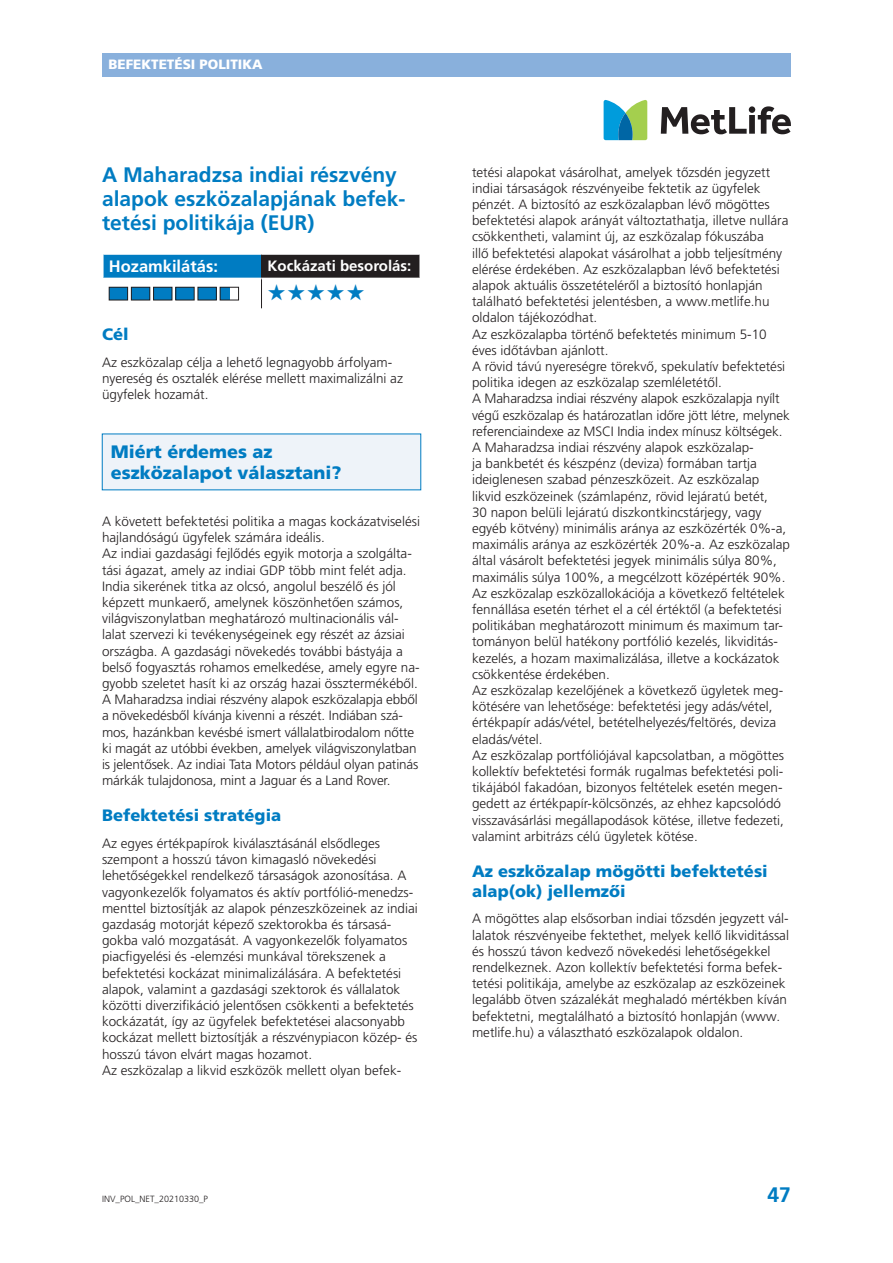
<style>
.page{position:relative;width:893px;height:1263px;background:#fff}
.page>*{position:absolute;margin:0;border:0;box-sizing:border-box;transform-origin:0 0}
.t1{font:22.5px "Zapf Dingbats";color:#007cc2}
.t2{font:700 21px/24px "Frutiger LT Pro";color:#007cc2}
.t3{font:900 18px/21px "Frutiger LT Pro";color:#007cc2}
.t4{font:900 16.5px/19.8px "Frutiger LT Pro";color:#007cc2}
.t5{font:700 16.5px "Frutiger LT Pro";color:#fff}
.t6{font:700 15px "Frutiger LT Pro";color:#fff}
.t7{font:300 13.5px/16.2px "Frutiger LT Pro";color:#231f20}
.t8{font:900 13.5px "Frutiger LT Pro";color:#fff}
.t9{font:300 9px "Frutiger LT Pro";color:#231f20}
</style>
<div class="page">
<div style="left:102px;top:53px;width:689px;height:24px;background:#89b0dc"></div>
<svg style="left:661px;top:106px;width:130px;height:28px"></svg>
<svg style="left:604px;top:100px;width:43px;height:40px"></svg>
<div style="left:103px;top:254px;width:158px;height:24px;background:#007cc2"></div>
<div style="left:261px;top:254px;width:159px;height:24px;background:#231f20"></div>
<hr style="left:261px;top:279px;width:1px;height:30px;background:#231f20">
<hr style="left:102px;top:253px;width:159px;height:2px;background:#fff">
<hr style="left:102px;top:255px;width:2px;height:23px;background:#fff">
<hr style="left:261px;top:253px;width:160px;height:2px;background:#fff">
<hr style="left:419px;top:255px;width:2px;height:23px;background:#fff">
<div style="left:109px;top:287px;width:19px;height:13px;background:#007cc2"></div>
<div style="left:109px;top:287px;width:19px;height:13px;border:1px solid #231f20"></div>
<div style="left:131px;top:287px;width:19px;height:13px;background:#007cc2"></div>
<div style="left:131px;top:287px;width:19px;height:13px;border:1px solid #231f20"></div>
<div style="left:154px;top:287px;width:18px;height:13px;background:#007cc2"></div>
<div style="left:153px;top:287px;width:19px;height:13px;border:1px solid #231f20"></div>
<div style="left:176px;top:287px;width:18px;height:13px;background:#007cc2"></div>
<div style="left:175px;top:287px;width:20px;height:13px;border:1px solid #231f20"></div>
<div style="left:198px;top:287px;width:18px;height:13px;background:#007cc2"></div>
<div style="left:198px;top:287px;width:19px;height:13px;border:1px solid #231f20"></div>
<div style="left:220px;top:287px;width:9px;height:13px;background:#007cc2"></div>
<div style="left:220px;top:287px;width:19px;height:13px;border:1px solid #231f20"></div>
<div style="left:102px;top:434px;width:319px;height:56px;background:#eef3f9"></div>
<p class="t8" style="left:108px;top:57px;width:156px">BEFEKTETÉSI POLITIKA</p>
<h2 class="t2" style="left:102px;top:163px;width:305px">A Maharadzsa indiai részvény alapok eszközalapjának befek&shy;tetési politikája (EUR)</h2>
<p class="t5" style="left:109px;top:257px;width:111px">Hozamkilátás:</p>
<p class="t6" style="left:267px;top:257px;width:145px">Kockázati besorolás:</p>
<h1 class="t1" style="left:267px;top:281px;width:99px">★★★★★</h1>
<p class="t4" style="left:102px;top:324px;width:28px">Cél</p>
<p class="t7" style="left:102px;top:354px;width:302px">Az eszközalap célja a lehető legnagyobb árfolyam&shy;nyereség és osztalék elérése mellett maximalizálni az ügyfelek hozamát.</p>
<h3 class="t3" style="left:111px;top:441px;width:232px">Miért érdemes az eszközalapot választani?</h3>
<p class="t7" style="left:102px;top:513px;width:319px">A követett befektetési politika a magas kockázatviselési hajlandóságú ügyfelek számára ideális.<br>Az indiai gazdasági fejlődés egyik motorja a szolgálta&shy;tási ágazat, amely az indiai GDP több mint felét adja.<br>India sikerének titka az olcsó, angolul beszélő és jól képzett munkaerő, amelynek köszönhetően számos, világviszonylatban meghatározó multinacionális vál&shy;lalat szervezi ki tevékenységeinek egy részét az ázsiai országba. A gazdasági növekedés további bástyája a belső fogyasztás rohamos emelkedése, amely egyre na&shy;gyobb szeletet hasít ki az ország hazai össztermékéből.<br>A Maharadzsa indiai részvény alapok eszközalapja ebből a növekedésből kívánja kivenni a részét. Indiában szá&shy;mos, hazánkban kevésbé ismert vállalatbirodalom nőtte ki magát az utóbbi években, amelyek világviszonylatban is jelentősek. Az indiai Tata Motors például olyan patinás márkák tulajdonosa, mint a Jaguar és a Land Rover.</p>
<p class="t4" style="left:102px;top:805px;width:181px">Befektetési stratégia</p>
<p class="t7" style="left:102px;top:835px;width:317px">Az egyes értékpapírok kiválasztásánál elsődleges szempont a hosszú távon kimagasló növekedési lehetőségekkel rendelkező társaságok azonosítása. A vagyonkezelők folyamatos és aktív portfólió-menedzs&shy;menttel biztosítják az alapok pénzeszközeinek az indiai gazdaság motorját képező szektorokba és társasá&shy;gokba való mozgatását. A vagyonkezelők folyamatos piacfigyelési és -elemzési munkával törekszenek a befektetési kockázat minimalizálására. A befektetési alapok, valamint a gazdasági szektorok és vállalatok közötti diverzifikáció jelentősen csökkenti a befektetés kockázatát, így az ügyfelek befektetései alacsonyabb kockázat mellett biztosítják a részvénypiacon közép- és hosszú távon elvárt magas hozamot.<br>Az eszközalap a likvid eszközök mellett olyan befek-</p>
<p class="t9" style="left:102px;top:1193px;width:108px">INV_POL_NET_20210330_P</p>
<p class="t7" style="left:472px;top:164px;width:319px">tetési alapokat vásárolhat, amelyek tőzsdén jegyzett indiai társaságok részvényeibe fektetik az ügyfelek pénzét. A biztosító az eszközalapban lévő mögöttes befektetési alapok arányát változtathatja, illetve nullára csökkentheti, valamint új, az eszközalap fókuszába<br>illő befektetési alapokat vásárolhat a jobb teljesítmény elérése érdekében. Az eszközalapban lévő befektetési alapok aktuális összetételéről a biztosító honlapján található befektetési jelentésben, a www.metlife.hu oldalon tájékozódhat.<br>Az eszközalapba történő befektetés minimum 5-10 éves időtávban ajánlott.<br>A rövid távú nyereségre törekvő, spekulatív befektetési politika idegen az eszközalap szemléletétől.<br>A Maharadzsa indiai részvény alapok eszközalapja nyílt végű eszközalap és határozatlan időre jött létre, melynek referenciaindexe az MSCI India index mínusz költségek.<br>A Maharadzsa indiai részvény alapok eszközalap-<br>ja bankbetét és készpénz (deviza) formában tartja ideiglenesen szabad pénzeszközeit. Az eszközalap likvid eszközeinek (számlapénz, rövid lejáratú betét,<br>30 napon belüli lejáratú diszkontkincstárjegy, vagy egyéb kötvény) minimális aránya az eszközérték 0%-a, maximális aránya az eszközérték 20%-a. Az eszközalap által vásárolt befektetési jegyek minimális súlya 80%, maximális súlya 100%, a megcélzott középérték 90%.<br>Az eszközalap eszközallokációja a következő feltételek fennállása esetén térhet el a cél értéktől (a befektetési politikában meghatározott minimum és maximum tar&shy;tományon belül hatékony portfólió kezelés, likviditás&shy;kezelés, a hozam maximalizálása, illetve a kockázatok csökkentése érdekében.<br>Az eszközalap kezelőjének a következő ügyletek meg&shy;kötésére van lehetősége: befektetési jegy adás/vétel, értékpapír adás/vétel, betételhelyezés/feltörés, deviza eladás/vétel.<br>Az eszközalap portfóliójával kapcsolatban, a mögöttes kollektív befektetési formák rugalmas befektetési poli&shy;tikájából fakadóan, bizonyos feltételek esetén megen&shy;gedett az értékpapír-kölcsönzés, az ehhez kapcsolódó visszavásárlási megállapodások kötése, illetve fedezeti, valamint arbitrázs célú ügyletek kötése.</p>
<p class="t4" style="left:472px;top:861px;width:297px">Az eszközalap mögötti befektetési alap(ok) jellemzői</p>
<p class="t7" style="left:472px;top:911px;width:318px">A mögöttes alap elsősorban indiai tőzsdén jegyzett vál&shy;lalatok részvényeibe fektethet, melyek kellő likviditással és hosszú távon kedvező növekedési lehetőségekkel rendelkeznek. Azon kollektív befektetési forma befek&shy;tetési politikája, amelybe az eszközalap az eszközeinek legalább ötven százalékát meghaladó mértékben kíván befektetni, megtalálható a biztosító honlapján (www. metlife.hu) a választható eszközalapok oldalon.</p>
<h2 class="t2" style="left:768px;top:1183px;width:25px">47</h2>
</div>
